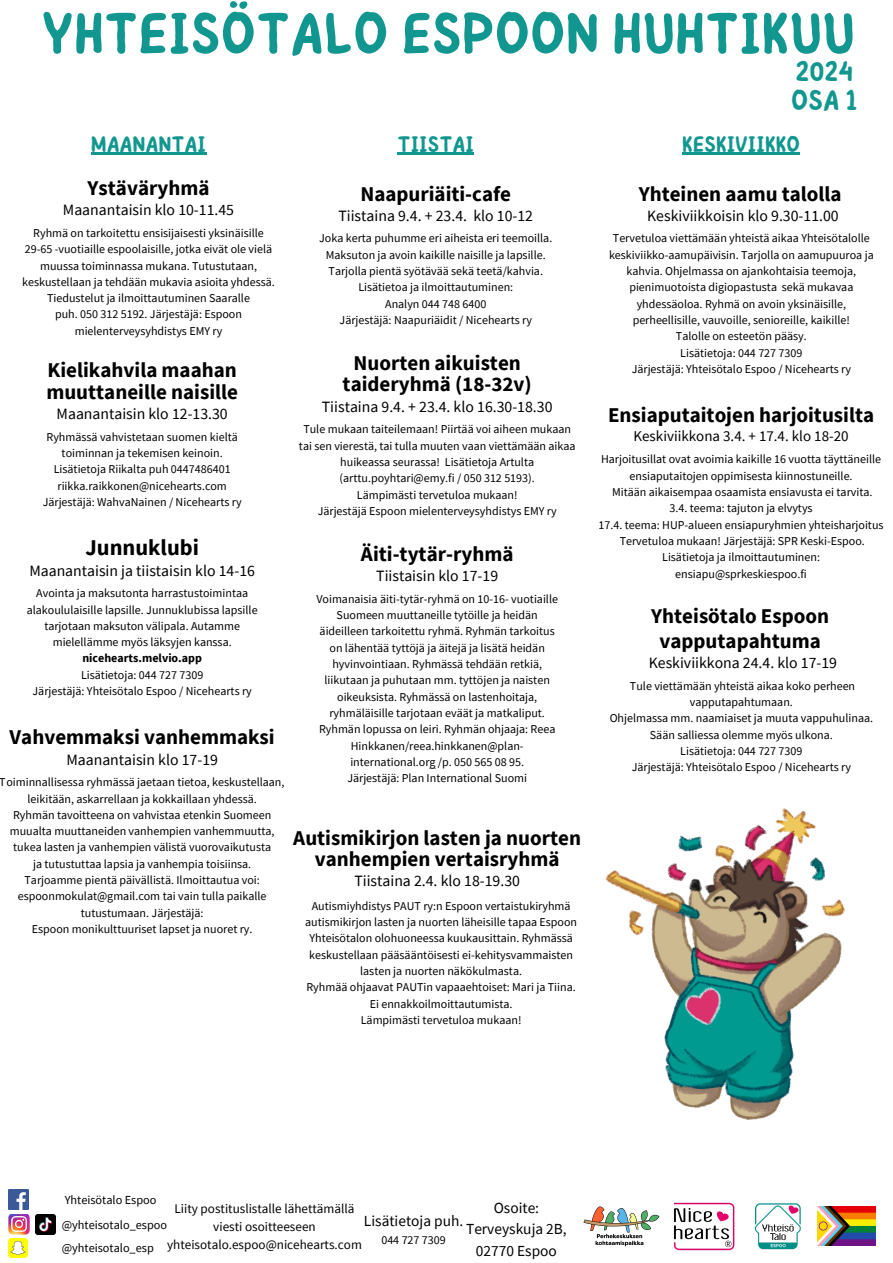
<style>
.page{position:relative;width:893px;height:1263px;background:#fff}
.page>*{position:absolute;margin:0;border:0;box-sizing:border-box;transform-origin:0 0}
.t1{font:600 58.5px "Childos Arabic";color:#11978f}
.t2{font:600 28.5px "Childos Arabic";color:#11978f}
.t3{font:600 22.5px "Childos Arabic";color:#11978f}
.t4{font:700 22.5px "Source Sans Pro";color:#000}
.t5{font:700 21px/20.9px "Source Sans Pro";color:#000;text-align:center}
.t6{font:15.75px "Source Sans Pro";color:#000}
.t7{font:15.38px "Source Sans Pro";color:#000}
.t8{font:15px "Source Sans Pro";color:#000}
.t9{font:13.12px/18px "Source Sans Pro";color:#000;text-align:center}
.t10{font:12.23px "Source Sans Pro";color:#000}
.t11{font:12px/16.4px "Source Sans Pro";color:#000;text-align:center}
.t12{font:700 12px "Source Sans Pro";color:#000}
</style>
<div class="page">
<img style="left:673px;top:1202px;width:62px;height:49px">
<img style="left:583px;top:1206px;width:77px;height:41px">
<img style="left:8px;top:1214px;width:21px;height:20px">
<img style="left:8px;top:1190px;width:20px;height:19px">
<img style="left:36px;top:1215px;width:19px;height:19px">
<img style="left:8px;top:1238px;width:19px;height:20px">
<img style="left:755px;top:1203px;width:46px;height:47px">
<img style="left:817px;top:1207px;width:58px;height:39px">
<img style="left:606px;top:808px;width:239px;height:312px">
<hr style="left:91px;top:153px;width:115px;height:2px;background:#11978f">
<hr style="left:682px;top:153px;width:118px;height:2px;background:#11978f">
<hr style="left:397px;top:153px;width:77px;height:2px;background:#11978f">
<p class="t1" style="left:41px;top:-8px;width:815px">YHTEISÖTALO ESPOON HUHTIKUU</p>
<p class="t2" style="left:795px;top:51px;width:59px">2024</p>
<p class="t2" style="left:791px;top:80px;width:68px">OSA 1</p>
<p class="t3" style="left:91px;top:128px;width:117px">MAANANTAI</p>
<p class="t3" style="left:682px;top:128px;width:119px">KESKIVIIKKO</p>
<p class="t3" style="left:397px;top:128px;width:78px">TIISTAI</p>
<h6 class="t5" style="left:88px;top:177px;width:123px">Ystäväryhmä</h6>
<p class="t6" style="left:63px;top:200px;width:173px">Maanantaisin klo 10-11.45</p>
<p class="t11" style="left:33px;top:224px;width:232px">Ryhmä on tarkoitettu ensisijaisesti yksinäisille</p>
<h6 class="t11" style="left:25px;top:241px;width:249px">29-65 -vuotiaille espoolaisille, jotka eivät ole vielä</h6>
<p class="t11" style="left:40px;top:257px;width:218px">muussa toiminnassa mukana. Tutustutaan,</p>
<p class="t11" style="left:22px;top:273px;width:254px">keskustellaan ja tehdään mukavia asioita yhdessä.</p>
<p class="t11" style="left:47px;top:290px;width:204px">Tiedustelut ja ilmoittautuminen Saaralle</p>
<p class="t11" style="left:55px;top:306px;width:188px">puh. 050 312 5192. Järjestäjä: Espoon mielenterveysyhdistys EMY ry</p>
<p class="t5" style="left:46px;top:359px;width:193px;line-height:21.4px;text-align:left">Kielikahvila maahan muuttaneille naisille</p>
<p class="t6" style="left:57px;top:403px;width:173px">Maanantaisin klo 12-13.30</p>
<p class="t11" style="left:47px;top:428px;width:193px">Ryhmässä vahvistetaan suomen kieltä toiminnan ja tekemisen keinoin.</p>
<p class="t11" style="left:54px;top:461px;width:178px">Lisätietoja Riikalta puh 0447486401</p>
<p class="t11" style="left:57px;top:477px;width:171px">riikka.raikkonen@nicehearts.com</p>
<p class="t11" style="left:43px;top:493px;width:200px">Järjestäjä: WahvaNainen / Nicehearts ry</p>
<p class="t4" style="left:85px;top:533px;width:115px">Junnuklubi</p>
<p class="t6" style="left:29px;top:560px;width:227px">Maanantaisin ja tiistaisin klo 14-16</p>
<p class="t11" style="left:36px;top:585px;width:213px">Avointa ja maksutonta harrastustoimintaa</p>
<h5 class="t11" style="left:27px;top:601px;width:232px">alakoululaisille lapsille. Junnuklubissa lapsille tarjotaan maksuton välipala. Autamme</h5>
<p class="t11" style="left:53px;top:634px;width:180px">mielellämme myös läksyjen kanssa.</p>
<p class="t12" style="left:82px;top:651px;width:121px">nicehearts.melvio.app</p>
<p class="t11" style="left:81px;top:666px;width:124px">Lisätietoja: 044 727 7309</p>
<p class="t11" style="left:33px;top:683px;width:221px">Järjestäjä: Yhteisötalo Espoo / Nicehearts ry</p>
<p class="t5" style="left:10px;top:726px;width:267px">Vahvemmaksi vanhemmaksi</p>
<p class="t6" style="left:66px;top:749px;width:153px">Maanantaisin klo 17-19</p>
<p class="t11" style="left:0;top:774px;width:286px">Toiminnallisessa ryhmässä jaetaan tietoa, keskustellaan, leikitään, askarrellaan ja kokkaillaan yhdessä.</p>
<p class="t11" style="left:10px;top:806px;width:266px;text-align:left">Ryhmän tavoitteena on vahvistaa etenkin Suomeen muualta muuttaneiden vanhempien vanhemmuutta, tukea lasten ja vanhempien välistä vuorovaikutusta</p>
<p class="t11" style="left:33px;top:855px;width:220px">ja tutustuttaa lapsia ja vanhempia toisiinsa.</p>
<p class="t11" style="left:25px;top:872px;width:237px">Tarjoamme pientä päivällistä. Ilmoittautua voi:</p>
<p class="t11" style="left:18px;top:888px;width:250px">espoonmokulat@gmail.com tai vain tulla paikalle tutustumaan. Järjestäjä:</p>
<p class="t11" style="left:32px;top:920px;width:222px">Espoon monikulttuuriset lapset ja nuoret ry.</p>
<p class="t5" style="left:360px;top:183px;width:152px">Naapuriäiti-cafe</p>
<p class="t6" style="left:338px;top:205px;width:196px">Tiistaina 9.4. + 23.4. klo 10-12</p>
<p class="t11" style="left:319px;top:230px;width:235px">Joka kerta puhumme eri aiheista eri teemoilla.<br>Maksuton ja avoin kaikille naisille ja lapsille.</p>
<p class="t11" style="left:328px;top:263px;width:216px">Tarjolla pientä syötävää sekä teetä/kahvia.</p>
<p class="t11" style="left:358px;top:279px;width:156px">Lisätietoa ja ilmoittautuminen:</p>
<p class="t11" style="left:385px;top:295px;width:103px">Analyn 044 748 6400</p>
<p class="t11" style="left:339px;top:312px;width:194px">Järjestäjä: Naapuriäidit / Nicehearts ry</p>
<p class="t5" style="left:353px;top:352px;width:169px">Nuorten aikuisten</p>
<p class="t5" style="left:343px;top:374px;width:191px">taideryhmä (18-32v)</p>
<p class="t6" style="left:322px;top:396px;width:232px">Tiistaina 9.4. + 23.4. klo 16.30-18.30</p>
<p class="t11" style="left:299px;top:421px;width:278px">Tule mukaan taiteilemaan! Piirtää voi aiheen mukaan tai sen vierestä, tai tulla muuten vaan viettämään aikaa huikeassa seurassa! Lisätietoja Artulta (arttu.poyhtari@emy.fi / 050 312 5193).</p>
<p class="t11" style="left:357px;top:486px;width:162px">Lämpimästi tervetuloa mukaan!</p>
<p class="t11" style="left:318px;top:502px;width:240px">Järjestäjä Espoon mielenterveysyhdistys EMY ry</p>
<p class="t5" style="left:361px;top:543px;width:154px">Äiti-tytär-ryhmä</p>
<p class="t6" style="left:376px;top:566px;width:123px">Tiistaisin klo 17-19</p>
<p class="t11" style="left:316px;top:590px;width:243px">Voimanaisia äiti-tytär-ryhmä on 10-16- vuotiaille Suomeen muuttaneille tytöille ja heidän äideilleen tarkoitettu ryhmä. Ryhmän tarkoitus on lähentää tyttöjä ja äitejä ja lisätä heidän hyvinvointiaan. Ryhmässä tehdään retkiä, liikutaan ja puhutaan mm. tyttöjen ja naisten oikeuksista. Ryhmässä on lastenhoitaja, ryhmäläisille tarjotaan eväät ja matkaliput.<br>Ryhmän lopussa on leiri. Ryhmän ohjaaja: Reea Hinkkanen/reea.hinkkanen@plan&shy;international.org /p. 050 565 08 95.</p>
<p class="t11" style="left:347px;top:770px;width:181px">Järjestäjä: Plan International Suomi</p>
<p class="t5" style="left:293px;top:827px;width:289px">Autismikirjon lasten ja nuorten vanhempien vertaisryhmä</p>
<p class="t6" style="left:354px;top:870px;width:167px">Tiistaina 2.4. klo 18-19.30</p>
<p class="t11" style="left:305px;top:897px;width:273px">Autismiyhdistys PAUT ry:n Espoon vertaistukiryhmä autismikirjon lasten ja nuorten läheisille tapaa Espoon Yhteisötalon olohuoneessa kuukausittain. Ryhmässä keskustellaan pääsääntöisesti ei-kehitysvammaisten lasten ja nuorten näkökulmasta.</p>
<p class="t11" style="left:306px;top:979px;width:271px">Ryhmää ohjaavat PAUTin vapaaehtoiset: Mari ja Tiina.<br>Ei ennakkoilmoittautumista.</p>
<p class="t11" style="left:361px;top:1011px;width:162px">Lämpimästi tervetuloa mukaan!</p>
<p class="t5" style="left:638px;top:183px;width:204px">Yhteinen aamu talolla</p>
<p class="t6" style="left:647px;top:205px;width:193px">Keskiviikkoisin klo 9.30-11.00</p>
<p class="t11" style="left:613px;top:230px;width:258px">Tervetuloa viettämään yhteistä aikaa Yhteisötalolle</p>
<p class="t11" style="left:609px;top:246px;width:266px">keskiviikko-aamupäivisin. Tarjolla on aamupuuroa ja kahvia. Ohjelmassa on ajankohtaisia teemoja, pienimuotoista digiopastusta sekä mukavaa yhdessäoloa. Ryhmä on avoin yksinäisille, perheellisille, vauvoille, senioreille, kaikille!</p>
<p class="t11" style="left:676px;top:328px;width:132px">Talolle on esteetön pääsy.</p>
<h6 class="t11" style="left:680px;top:344px;width:124px">Lisätietoja: 044 727 7309</h6>
<p class="t11" style="left:631px;top:360px;width:221px">Järjestäjä: Yhteisötalo Espoo / Nicehearts ry</p>
<p class="t5" style="left:608px;top:404px;width:268px">Ensiaputaitojen harjoitusilta</p>
<p class="t8" style="left:633px;top:426px;width:217px">Keskiviikkona 3.4. + 17.4. klo 18-20</p>
<p class="t11" style="left:601px;top:451px;width:281px">Harjoitusillat ovat avoimia kaikille 16 vuotta täyttäneille ensiaputaitojen oppimisesta kiinnostuneille.</p>
<p class="t11" style="left:612px;top:484px;width:262px">Mitään aikaisempaa osaamista ensiavusta ei tarvita.</p>
<p class="t11" style="left:669px;top:500px;width:145px">3.4. teema: tajuton ja elvytys</p>
<p class="t11" style="left:598px;top:516px;width:286px">17.4. teema: HUP-alueen ensiapuryhmien yhteisharjoitus</p>
<h6 class="t11" style="left:620px;top:532px;width:246px">Tervetuloa mukaan! Järjestäjä: SPR Keski-Espoo.<br>Lisätietoja ja ilmoittautuminen: ensiapu@sprkeskiespoo.fi</h6>
<p class="t5" style="left:651px;top:603px;width:179px;line-height:24.8px">Yhteisötalo Espoon vapputapahtuma</p>
<p class="t6" style="left:649px;top:653px;width:190px">Keskiviikkona 24.4. klo 17-19</p>
<p class="t11" style="left:630px;top:677px;width:227px">Tule viettämään yhteistä aikaa koko perheen vapputapahtumaan.</p>
<p class="t11" style="left:609px;top:710px;width:265px">Ohjelmassa mm. naamiaiset ja muuta vappuhulinaa.<br>Sään salliessa olemme myös ulkona.</p>
<p class="t11" style="left:680px;top:742px;width:124px">Lisätietoja: 044 727 7309</p>
<p class="t11" style="left:631px;top:759px;width:221px">Järjestäjä: Yhteisötalo Espoo / Nicehearts ry</p>
<p class="t10" style="left:65px;top:1191px;width:93px">Yhteisötalo Espoo</p>
<p class="t10" style="left:62px;top:1239px;width:94px">@yhteisotalo_esp</p>
<p class="t7" style="left:494px;top:1198px;width:47px">Osoite:</p>
<p class="t7" style="left:466px;top:1219px;width:102px">Terveyskuja 2B,</p>
<p class="t7" style="left:476px;top:1240px;width:82px">02770 Espoo</p>
<p class="t9" style="left:175px;top:1199px;width:181px">Liity postituslistalle lähettämällä</p>
<p class="t9" style="left:167px;top:1217px;width:196px">viesti osoitteeseen yhteisotalo.espoo@nicehearts.com</p>
<p class="t7" style="left:364px;top:1211px;width:101px">Lisätietoja puh.</p>
<p class="t11" style="left:381px;top:1231px;width:66px">044 727 7309</p>
<h5 class="t10" style="left:62px;top:1217px;width:107px">@yhteisotalo_espoo</h5>
</div>
